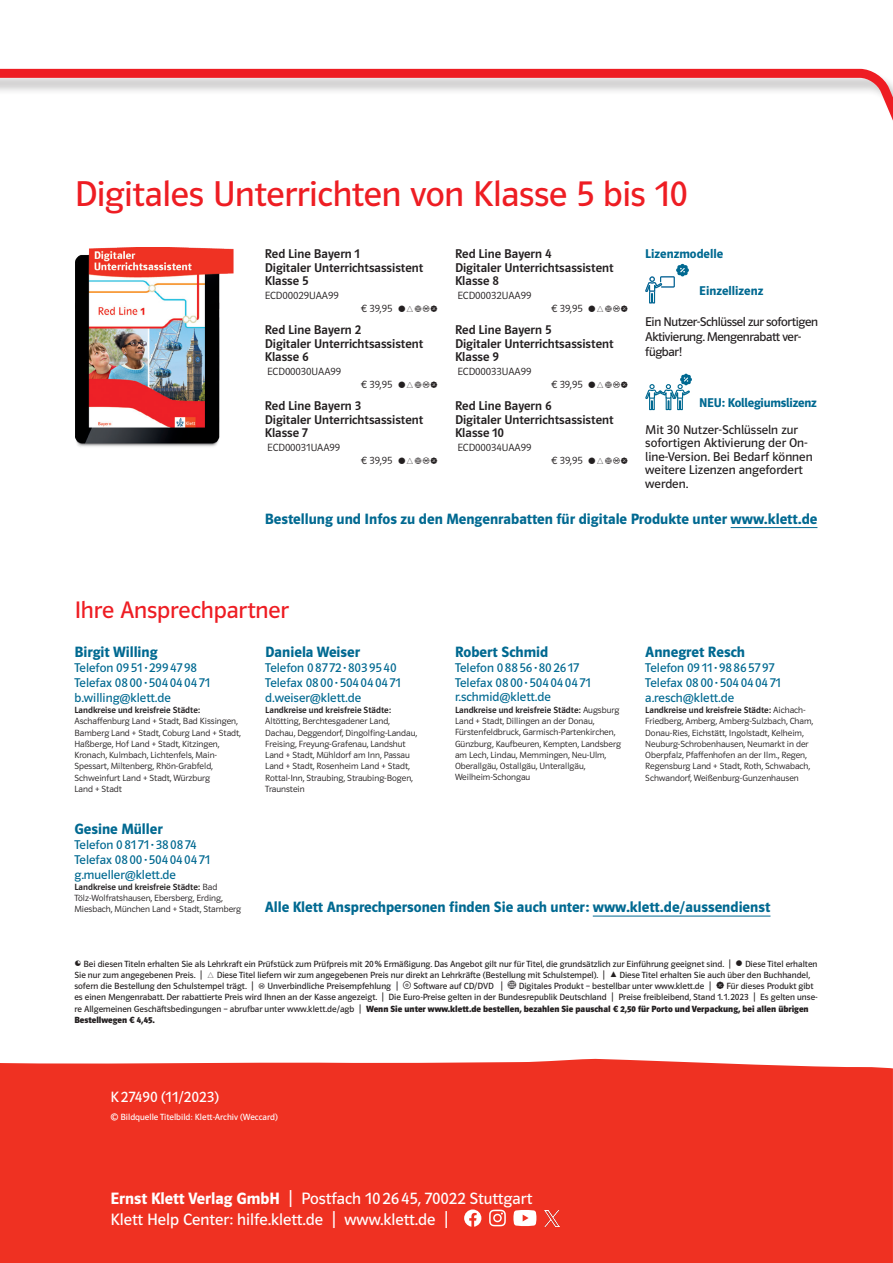
<style>
.page{position:relative;width:893px;height:1263px;background:#fff}
.page>*{position:absolute;margin:0;border:0;box-sizing:border-box;transform-origin:0 0}
.t1{font:36px "Polo CEF";letter-spacing:-.01em;color:#ee1d23}
.t2{font:24px "Polo CEF";letter-spacing:-.005em;color:#ee1d23}
.t3{font:16.5px/21px "Polo CEF";color:#fff}
.t4{font:600 15px "Polo CEF";color:#006991}
.t5{font:15px "Polo CEF";color:#fff}
.t6{font:500 12.75px/13.5px "Polo CEF";color:#231f20}
.t7{font:12.75px/15px "Polo CEF";color:#006991}
.t8{font:12.75px/13.5px "Polo CEF";color:#231f20}
.t9{font:12.75px/15.3px "Polo CEF";letter-spacing:-.03em;color:#231f20}
.t10{font:600 12.75px "Polo CEF";color:#006991}
.t11{font:600 12.75px "Polo CEF";letter-spacing:-.02em;color:#006991}
.t12{font:300 10.5px "Polo CEF";color:#231f20}
.t13{font:300 9px/11.2px "Polo CEF";color:#231f20}
.t14{font:9px/11.2px "Polo CEF";color:#231f20}
.t15{font:500 9px "Polo CEF";color:#231f20}
.t16{font:9px "Polo CEF";color:#fff}
.s1{font-weight:500}
.s2{font-weight:700}
.s3{font-weight:600}
</style>
<div class="page">
<svg style="left:0;top:68px;width:893px;height:53px"></svg>
<img style="left:75px;top:248px;width:159px;height:199px">
<svg style="left:646px;top:264px;width:43px;height:40px"></svg>
<svg style="left:646px;top:374px;width:46px;height:37px"></svg>
<div style="left:0;top:1059px;width:893px;height:204px;background:#ef3122"></div>
<hr style="left:593px;top:916px;width:177px;height:1px;background:#006991">
<hr style="left:731px;top:527px;width:86px;height:1px;background:#006991">
<svg style="left:464px;top:1209px;width:17px;height:18px"></svg>
<svg style="left:489px;top:1210px;width:17px;height:16px"></svg>
<svg style="left:513px;top:1210px;width:23px;height:16px"></svg>
<img style="left:544px;top:1210px;width:16px;height:16px">
<h1 class="t1" style="left:74px;top:172px;width:615px">Digitales Unterrichten von Klasse 5 bis 10</h1>
<h3 class="t6" style="left:265px;top:247px;width:160px">Red Line Bayern 1<br>Digitaler Unterrichtsassistent<br>Klasse 5</h3>
<p class="t12" style="left:265px;top:289px;width:76px">ECD00029UAA99</p>
<p class="t12" style="left:361px;top:303px;width:33px">¤ 39,95</p>
<h3 class="t6" style="left:265px;top:323px;width:160px">Red Line Bayern 2<br>Digitaler Unterrichtsassistent<br>Klasse 6</h3>
<p class="t12" style="left:267px;top:365px;width:75px">ECD00030UAA99</p>
<p class="t12" style="left:361px;top:379px;width:33px">¤ 39,95</p>
<h3 class="t6" style="left:265px;top:399px;width:160px">Red Line Bayern 3<br>Digitaler Unterrichtsassistent<br>Klasse 7</h3>
<p class="t12" style="left:267px;top:441px;width:75px">ECD00031UAA99</p>
<p class="t12" style="left:361px;top:455px;width:33px">¤ 39,95</p>
<h3 class="t10" style="left:645px;top:246px;width:79px">Lizenzmodelle</h3>
<h3 class="t10" style="left:699px;top:283px;width:66px">Einzellizenz</h3>
<h3 class="t9" style="left:645px;top:314px;width:174px">Ein Nutzer-Schlüssel zur sofortigen<br>Aktivierung. Mengenrabatt ver&shy;fügbar!</h3>
<h3 class="t11" style="left:699px;top:395px;width:119px">NEU: Kollegiumslizenz</h3>
<h3 class="t8" style="left:645px;top:423px;width:169px">Mit 30 Nutzer-Schlüsseln zur sofortigen Aktivierung der On&shy;line-Version. Bei Bedarf können weitere Lizenzen angefordert werden.</h3>
<h3 class="t6" style="left:455px;top:247px;width:160px">Red Line Bayern 4<br>Digitaler Unterrichtsassistent<br>Klasse 8</h3>
<p class="t12" style="left:457px;top:289px;width:76px">ECD00032UAA99</p>
<p class="t12" style="left:551px;top:303px;width:33px">¤ 39,95</p>
<h3 class="t6" style="left:455px;top:323px;width:160px">Red Line Bayern 5<br>Digitaler Unterrichtsassistent<br>Klasse 9</h3>
<p class="t12" style="left:457px;top:365px;width:76px">ECD00033UAA99</p>
<p class="t12" style="left:551px;top:379px;width:33px">¤ 39,95</p>
<h3 class="t6" style="left:455px;top:399px;width:160px">Red Line Bayern 6<br>Digitaler Unterrichtsassistent<br>Klasse 10</h3>
<p class="t12" style="left:457px;top:441px;width:75px">ECD00034UAA99</p>
<p class="t12" style="left:551px;top:455px;width:33px">¤ 39,95</p>
<h3 class="t4" style="left:265px;top:510px;width:554px">Bestellung und Infos zu den Mengenrabatten für digitale Produkte unter www.klett.de</h3>
<h2 class="t2" style="left:74px;top:596px;width:216px">Ihre Ansprechpartner</h2>
<h3 class="t4" style="left:74px;top:643px;width:85px">Birgit Willing</h3>
<h3 class="t7" style="left:74px;top:660px;width:137px">Telefon 0951∙2994798<br>Telefax 0800∙504040471 b.willing@klett.de</h3>
<p class="t15" style="left:74px;top:705px;width:127px">Landkreise und kreisfreie Städte:</p>
<p class="t13" style="left:74px;top:716px;width:168px">Aschaffenburg Land + Stadt, Bad Kissingen, Bamberg Land + Stadt, Coburg Land + Stadt, Haßberge, Hof Land + Stadt, Kitzingen, Kronach, Kulmbach, Lichtenfels, Main-Spessart, Miltenberg, Rhön-Grabfeld, Schweinfurt Land + Stadt, Würzburg<br>Land + Stadt</p>
<h3 class="t4" style="left:265px;top:643px;width:97px">Daniela Weiser</h3>
<h3 class="t7" style="left:265px;top:660px;width:137px">Telefon 087 72∙8039540<br>Telefax 0800∙504040471 d.weiser@klett.de</h3>
<p class="t15" style="left:265px;top:705px;width:127px">Landkreise und kreisfreie Städte:</p>
<p class="t13" style="left:265px;top:716px;width:154px">Altötting, Berchtesgadener Land, Dachau, Deggendorf, Dingolfing-Landau, Freising, Freyung-Grafenau, Landshut Land + Stadt, Mühldorf am Inn, Passau Land + Stadt, Rosenheim Land + Stadt, Rottal-Inn, Straubing, Straubing-Bogen, Traunstein</p>
<h3 class="t4" style="left:455px;top:642px;width:95px">Robert Schmid</h3>
<h3 class="t7" style="left:455px;top:660px;width:137px">Telefon 08856∙802617<br>Telefax 0800∙504040471 r.schmid@klett.de</h3>
<p class="t13" style="left:455px;top:704px;width:167px"><span class="s1">Landkreise und kreisfreie Städte:</span> Augsburg Land + Stadt, Dillingen an der Donau, Fürstenfeldbruck, Garmisch-Partenkirchen, Günzburg, Kaufbeuren, Kempten, Landsberg am Lech, Lindau, Memmingen, Neu-Ulm, Oberallgäu, Ostallgäu, Unterallgäu, Weilheim-Schongau</p>
<h3 class="t4" style="left:645px;top:643px;width:101px">Annegret Resch</h3>
<h3 class="t7" style="left:645px;top:660px;width:137px">Telefon 0911∙98865797<br>Telefax 0800∙504040471 a.resch@klett.de</h3>
<p class="t13" style="left:645px;top:704px;width:170px"><span class="s1">Landkreise und kreisfreie Städte:</span> Aichach-Friedberg, Amberg, Amberg-Sulzbach, Cham, Donau-Ries, Eichstätt, Ingolstadt, Kelheim, Neuburg-Schrobenhausen, Neumarkt in der Oberpfalz, Pfaffenhofen an der Ilm., Regen, Regensburg Land + Stadt, Roth, Schwabach, Schwandorf, Weißenburg-Gunzenhausen</p>
<h3 class="t4" style="left:74px;top:820px;width:90px">Gesine Müller</h3>
<h3 class="t7" style="left:74px;top:837px;width:137px">Telefon 081 71∙380874<br>Telefax 0800∙504040471 g.mueller@klett.de</h3>
<p class="t13" style="left:74px;top:881px;width:168px"><span class="s1">Landkreise und kreisfreie Städte:</span> Bad<br>Tölz-Wolfratshausen, Ebersberg, Erding,<br>Miesbach, München Land + Stadt, Starnberg</p>
<h3 class="t4" style="left:265px;top:898px;width:507px">Alle Klett Ansprechpersonen finden Sie auch unter: www.klett.de/aussendienst</h3>
<p class="t14" style="left:83px;top:958px;width:649px">Bei diesen Titeln erhalten Sie als Lehrkraft ein Prüfstück zum Prüfpreis mit 20% Ermäßigung. Das Angebot gilt nur für Titel, die grundsätzlich zur Einführung geeignet sind. |</p>
<p class="t14" style="left:745px;top:958px;width:74px">Diese Titel erhalten</p>
<p class="t14" style="left:74px;top:969px;width:130px">Sie nur zum angegebenen Preis. |</p>
<p class="t14" style="left:217px;top:969px;width:390px">Diese Titel liefern wir zum angegebenen Preis nur direkt an Lehrkräfte (Bestellung mit Schulstempel). |</p>
<p class="t14" style="left:619px;top:969px;width:192px">Diese Titel erhalten Sie auch über den Buchhandel,</p>
<p class="t14" style="left:74px;top:981px;width:181px">sofern die Bestellung den Schulstempel trägt. |</p>
<p class="t14" style="left:268px;top:981px;width:132px">Unverbindliche Preisempfehlung |</p>
<p class="t14" style="left:413px;top:981px;width:91px">Software auf CD/DVD |</p>
<p class="t14" style="left:519px;top:981px;width:194px">Digitales Produkt – bestellbar unter www.klett.de |</p>
<p class="t14" style="left:74px;top:981px;width:745px;text-indent:652px">Für dieses Produkt gibt es einen Mengenrabatt. Der rabattierte Preis wird Ihnen an der Kasse angezeigt. | Die Euro-Preise gelten in der Bundesrepublik Deutschland | Preise freibleibend, Stand 1.1.2023 | Es gelten unse&shy;re Allgemeinen Geschäftsbedingungen – abrufbar unter www.klett.de/agb | <span class="s2">Wenn Sie unter www.klett.de bestellen, bezahlen Sie pauschal € 2,50 für Porto und Verpackung, bei allen übrigen Bestellwegen € 4,45.</span></p>
<h3 class="t5" style="left:111px;top:1088px;width:110px">K27490 (11/2023)</h3>
<p class="t16" style="left:111px;top:1111px;width:169px">© Bildquelle Titelbild: Klett-Archiv (Weccard)</p>
<h3 class="t3" style="left:111px;top:1188px;width:423px"><span class="s3">Ernst Klett Verlag GmbH</span> | Postfach 102645, 70022 Stuttgart<br>Klett Help Center: hilfe.klett.de | www.klett.de |</h3>
</div>
